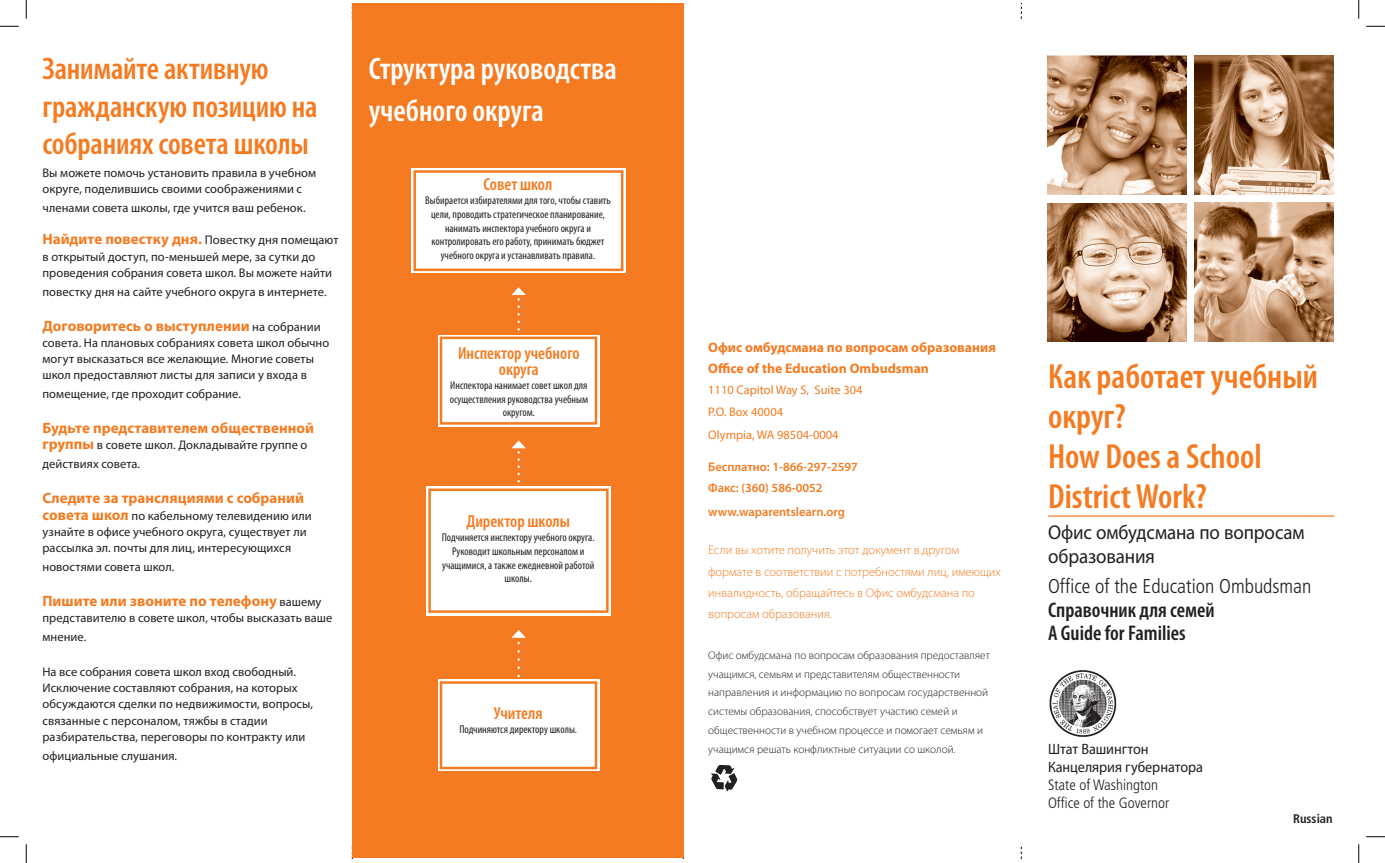
<style>
.page{position:relative;width:1385px;height:863px;background:#fff}
.page>*{position:absolute;margin:0;border:0;box-sizing:border-box;transform-origin:0 0}
.t1{font:600 condensed 35px/40px "Myriad Pro";color:#f47b21}
.t2{font:600 condensed 31.25px/37.5px "Myriad Pro";letter-spacing:-.005em;color:#f47b21}
.t3{font:600 condensed 31.25px/41.2px "Myriad Pro";color:#fff}
.t4{font:600 condensed 21.25px "Myriad Pro";color:#231f20}
.t5{font:20px/24px "Myriad Pro";letter-spacing:-.005em;color:#231f20;scale:.95 1}
.t6{font:300 condensed 20px "Frutiger";color:#231f20}
.t7{font:600 condensed 17.5px/16.2px "Myriad Pro";color:#f47b21;text-align:center}
.t8{font:700 15px "Myriad Pro";color:#f47b21}
.t9{font:300 condensed 15px "Frutiger";color:#231f20}
.t10{font:15px "Myriad Pro";letter-spacing:-.005em;color:#231f20;scale:.95 1}
.t11{font:700 13.75px "Myriad Pro";color:#f47b21}
.t12{font:12.5px/16.2px "Myriad Pro";letter-spacing:.005em;color:#231f20}
.t13{font:300 12.5px/21.2px "Myriad Pro";color:#f47b21}
.t14{font:600 12.5px "Myriad Pro";color:#f47b21}
.t15{font:12.5px "Myriad Pro";color:#f47b21}
.t16{font:700 condensed 12.5px "Frutiger";color:#231f20}
.t17{font:condensed 11.25px/13.8px "Myriad Pro";color:#231f20;text-align:center}
.t18{font:300 11.25px/18.8px "Myriad Pro";color:#231f20}
.s1{font-weight:400;font-size:12.5px;color:#231f20}
.s2{font-weight:700;font-size:15px;color:#f47b21}
</style>
<div class="page">
<div style="left:352px;top:4px;width:332px;height:853px;background:#f47b21"></div>
<img style="left:711px;top:765px;width:27px;height:25px">
<hr style="left:1048px;top:515px;width:286px;height:1px;background:#f47b21">
<img style="left:1049px;top:670px;width:68px;height:67px">
<img style="left:1048px;top:56px;width:138px;height:138px">
<img style="left:1194px;top:56px;width:139px;height:138px">
<img style="left:1048px;top:204px;width:138px;height:137px">
<img style="left:1194px;top:203px;width:139px;height:138px">
<div style="left:411px;top:168px;width:215px;height:105px;background:linear-gradient(to bottom,#fac6a0,#fac49d)"></div>
<div style="left:415px;top:171px;width:207px;height:99px;background:#fff"></div>
<div style="left:413px;top:170px;width:210px;height:101px;border:2px solid #f47b21"></div>
<svg style="left:511px;top:287px;width:15px;height:44px"></svg>
<svg style="left:438px;top:335px;width:161px;height:91px"></svg>
<div style="left:441px;top:338px;width:155px;height:85px;background:#fff"></div>
<div style="left:440px;top:336px;width:157px;height:88px;border:2px solid #f47b21"></div>
<svg style="left:511px;top:440px;width:15px;height:43px"></svg>
<svg style="left:511px;top:630px;width:15px;height:46px"></svg>
<div style="left:438px;top:679px;width:161px;height:92px;background:linear-gradient(to right,#fbd8bd,#fbd8bd)"></div>
<div style="left:441px;top:682px;width:155px;height:86px;background:#fff"></div>
<div style="left:440px;top:681px;width:157px;height:88px;border:2px solid #f47b21"></div>
<div style="left:427px;top:486px;width:184px;height:129px;background:#fff"></div>
<div style="left:428px;top:488px;width:181px;height:125px;border:2px solid #f47b21"></div>
<svg style="left:0;top:25px;width:19px;height:2px"></svg>
<svg style="left:1366px;top:25px;width:19px;height:2px"></svg>
<svg style="left:0;top:836px;width:19px;height:1px"></svg>
<svg style="left:1366px;top:836px;width:19px;height:1px"></svg>
<svg style="left:25px;top:0;width:2px;height:19px"></svg>
<svg style="left:25px;top:844px;width:2px;height:18px"></svg>
<svg style="left:1358px;top:0;width:2px;height:19px"></svg>
<svg style="left:1358px;top:844px;width:2px;height:18px"></svg>
<p class="t2" style="left:42px;top:50px;width:276px">Занимайте активную гражданскую позицию на собраниях совета школы</p>
<p class="t12" style="left:42px;top:164px;width:275px">Вы можете помочь установить правила в учебном округе, поделившись своими соображениями с</p>
<p class="t12" style="left:42px;top:199px;width:265px">членами совета школы, где учится ваш ребенок.</p>
<p class="t8" style="left:42px;top:229px;width:298px">Найдите повестку дня. <span class="s1">Повестку дня помещают</span></p>
<p class="t12" style="left:42px;top:248px;width:291px">в открытый доступ, по-меньшей мере, за сутки до проведения собрания совета школ. Вы можете найти</p>
<p class="t12" style="left:42px;top:283px;width:286px">повестку дня на сайте учебного округа в интернете.</p>
<p class="t8" style="left:42px;top:316px;width:280px">Договоритесь о выступлении <span class="s1">на собрании</span></p>
<p class="t12" style="left:42px;top:334px;width:288px">совета. На плановых собраниях совета школ обычно могут высказаться все желающие. Многие советы школ предоставляют листы для записи у входа в</p>
<p class="t12" style="left:42px;top:385px;width:200px">помещение, где проходит собрание.</p>
<p class="t8" style="left:42px;top:418px;width:273px">Будьте представителем общественной</p>
<p class="t12" style="left:42px;top:435px;width:266px;line-height:18.8px"><span class="s2">группы</span> в совете школ. Докладывайте группе о действиях совета.</p>
<p class="t8" style="left:42px;top:488px;width:263px">Следите за трансляциями с собраний</p>
<p class="t12" style="left:42px;top:507px;width:271px"><span class="s2">совета школ</span> по кабельному телевидению или узнайте в офисе учебного округа, существует ли рассылка эл. почты для лиц, интересующихся</p>
<p class="t12" style="left:42px;top:558px;width:133px">новостями совета школ.</p>
<p class="t8" style="left:42px;top:591px;width:281px">Пишите или звоните по телефону <span class="s1">вашему</span></p>
<p class="t12" style="left:42px;top:608px;width:291px;line-height:18.8px">представителю в совете школ, чтобы высказать ваше мнение.</p>
<p class="t12" style="left:42px;top:663px;width:272px">На все собрания совета школ вход свободный.<br>Исключение составляют собрания, на которых обсуждаются сделки по недвижимости, вопросы, связанные с персоналом, тяжбы в стадии разбирательства, переговоры по контракту или</p>
<p class="t12" style="left:42px;top:747px;width:136px">официальные слушания.</p>
<p class="t3" style="left:369px;top:48px;width:250px">Структура руководства учебного округа</p>
<p class="t7" style="left:484px;top:176px;width:70px">Совет школ</p>
<p class="t17" style="left:425px;top:193px;width:187px">Выбирается избирателями для того, чтобы ставить цели, проводить стратегическое планирование, нанимать инспектора учебного округа и контролировать его работу, принимать бюджет учебного округа и устанавливать правила.</p>
<p class="t7" style="left:458px;top:344px;width:123px">Инспектор учебного округа</p>
<p class="t17" style="left:450px;top:378px;width:140px">Инспектора нанимает совет школ для осуществления руководства учебным округом.</p>
<p class="t7" style="left:466px;top:513px;width:105px">Директор школы</p>
<p class="t17" style="left:442px;top:530px;width:154px">Подчиняется инспектору учебного округа.<br>Руководит школьным персоналом и учащимися, а также ежедневной работой школы.</p>
<p class="t7" style="left:494px;top:705px;width:50px">Учителя</p>
<p class="t17" style="left:459px;top:722px;width:119px">Подчиняются директору школы.</p>
<p class="t11" style="left:708px;top:338px;width:289px">Офис омбудсмана по вопросам образования</p>
<p class="t11" style="left:708px;top:359px;width:222px">Office of the Education Ombudsman</p>
<p class="t15" style="left:708px;top:382px;width:156px">1110 Capitol Way S, Suite 304</p>
<p class="t15" style="left:708px;top:403px;width:76px">P.O. Box 40004</p>
<p class="t15" style="left:708px;top:427px;width:132px">Olympia, WA 98504-0004</p>
<p class="t14" style="left:708px;top:458px;width:151px">Бесплатно: 1-866-297-2597</p>
<p class="t14" style="left:708px;top:479px;width:116px">Факс: (360) 586-0052</p>
<p class="t14" style="left:708px;top:503px;width:138px">www.waparentslearn.org</p>
<p class="t13" style="left:708px;top:539px;width:294px">Если вы хотите получить этот документ в другом формате в соответствии с потребностями лиц, имеющих инвалидность, обращайтесь в Офис омбудсмана по вопросам образования.</p>
<p class="t18" style="left:708px;top:645px;width:283px">Офис омбудсмана по вопросам образования предоставляет учащимся, семьям и представителям общественности направления и информацию по вопросам государственной системы образования, способствует участию семей и общественности в учебном процессе и помогает семьям и учащимся решать конфликтные ситуации со школой.</p>
<p class="t1" style="left:1048px;top:356px;width:271px">Как работает учебный округ?</p>
<p class="t1" style="left:1048px;top:436px;width:215px">How Does a School<br>District Work?</p>
<p class="t5" style="left:1048px;top:519px;width:272px">Офис омбудсмана по вопросам образования</p>
<p class="t6" style="left:1048px;top:574px;width:265px">Office of the Education Ombudsman</p>
<p class="t4" style="left:1048px;top:596px;width:168px">Справочник для семей</p>
<p class="t4" style="left:1048px;top:620px;width:139px">A Guide for Families</p>
<p class="t10" style="left:1048px;top:739px;width:107px">Штат Вашингтон</p>
<p class="t10" style="left:1048px;top:757px;width:165px">Канцелярия губернатора</p>
<p class="t9" style="left:1048px;top:776px;width:112px">State of Washington</p>
<p class="t9" style="left:1048px;top:794px;width:123px">Office of the Governor</p>
<p class="t16" style="left:1293px;top:811px;width:41px">Russian</p>
</div>
